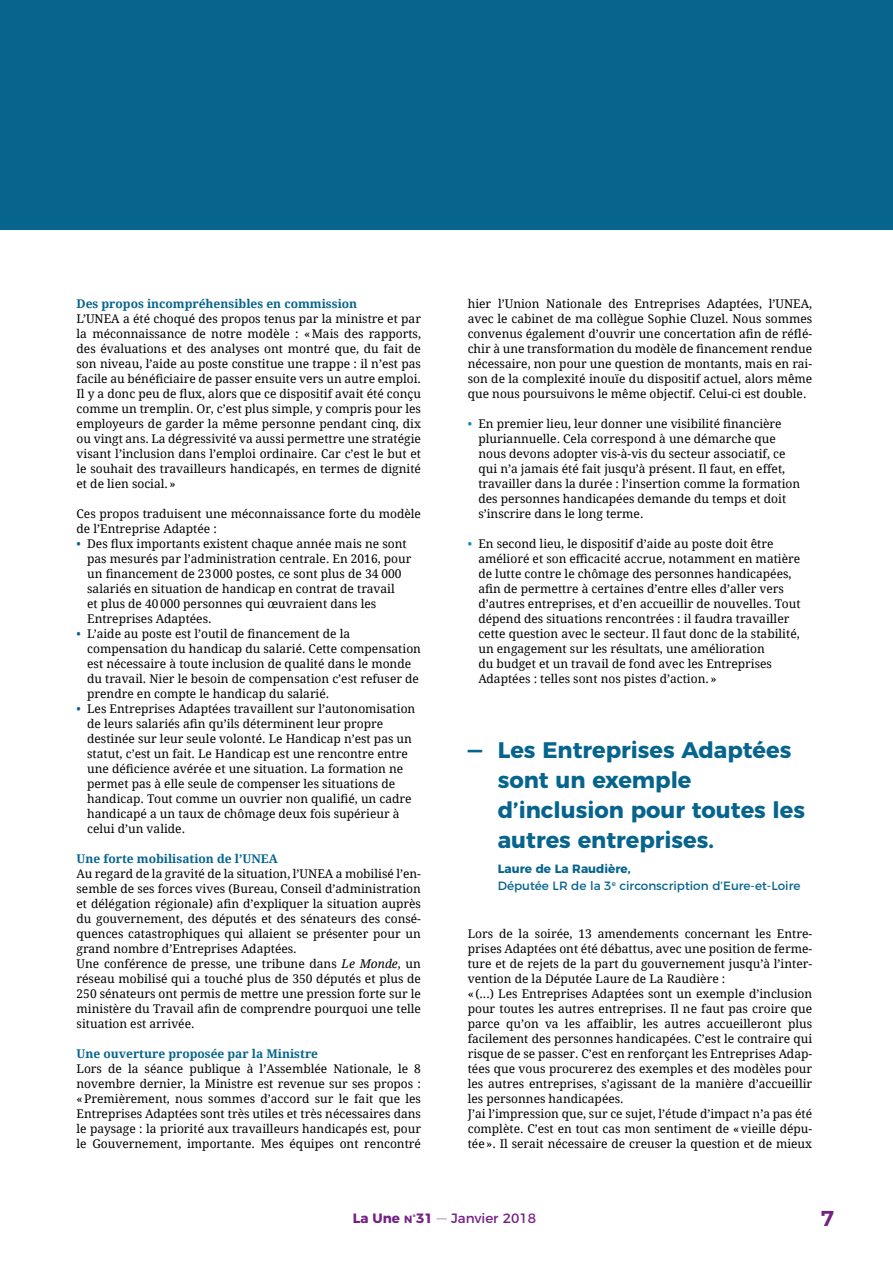
<style>
.page{position:relative;width:893px;height:1263px;background:#fff}
.page>*{position:absolute;margin:0;border:0;box-sizing:border-box;transform-origin:0 0}
.t1{font:700 22.5px/30px "Montserrat";color:#06648d}
.t2{font:600 21.45px "Montserrat";color:#742283}
.t3{font:13.5px "Montserrat";color:#742283}
.t4{font:12px/15px "Droid Serif";color:#000}
.t5{font:700 12px "Droid Serif";color:#06648d}
.t6{font:12px/16.5px "Montserrat";color:#06648d}
.s1{color:#06648d}
.s2{font-style:italic}
.s3{color:#068ec2}
.s4{font-weight:700}
.s5{font-weight:700;font-size:10.5px}
.s6{font-weight:200}
</style>
<div class="page">
<div style="left:0;top:0;width:893px;height:229px;background:#06648d"></div>
<p class="t5" style="left:77px;top:295px;width:282px">Des propos incompréhensibles en commission</p>
<p class="t4" style="left:77px;top:310px;width:346px;text-align:justify">L’UNEA a été choqué des propos tenus par la ministre et par la méconnaissance de notre modèle : «Mais des rapports, des évaluations et des analyses ont montré que, du fait de son niveau, l’aide au poste constitue une trappe : il n’est pas facile au bénéficiaire de passer ensuite vers un autre emploi.<br>Il y a donc peu de flux, alors que ce dispositif avait été conçu comme un tremplin. Or, c’est plus simple, y compris pour les employeurs de garder la même personne pendant cinq, dix ou vingt ans. La dégressivité va aussi permettre une stratégie visant l’inclusion dans l’emploi ordinaire. Car c’est le but et le souhait des travailleurs handicapés, en termes de dignité et de lien social.»</p>
<p class="t4" style="left:77px;top:505px;width:346px">Ces propos traduisent une méconnaissance forte du modèle de l’Entreprise Adaptée :</p>
<p class="t4" style="left:87px;top:535px;width:326px;text-indent:-11px"><span class="s1">•</span> Des flux importants existent chaque année mais ne sont pas mesurés par l’administration centrale. En 2016, pour un financement de 23000 postes, ce sont plus de 34 000 salariés en situation de handicap en contrat de travail<br>et plus de 40000 personnes qui œuvraient dans les Entreprises Adaptées.</p>
<p class="t4" style="left:87px;top:625px;width:335px;text-indent:-11px"><span class="s1">•</span> L’aide au poste est l’outil de financement de la compensation du handicap du salarié. Cette compensation est nécessaire à toute inclusion de qualité dans le monde du travail. Nier le besoin de compensation c’est refuser de prendre en compte le handicap du salarié.</p>
<p class="t4" style="left:87px;top:700px;width:330px;text-indent:-11px"><span class="s1">•</span> Les Entreprises Adaptées travaillent sur l’autonomisation de leurs salariés afin qu’ils déterminent leur propre destinée sur leur seule volonté. Le Handicap n’est pas un statut, c’est un fait. Le Handicap est une rencontre entre une déficience avérée et une situation. La formation ne permet pas à elle seule de compenser les situations de handicap. Tout comme un ouvrier non qualifié, un cadre handicapé a un taux de chômage deux fois supérieur à celui d’un valide.</p>
<p class="t5" style="left:77px;top:850px;width:203px">Une forte mobilisation de l’UNEA</p>
<p class="t4" style="left:77px;top:865px;width:346px">Au regard de la gravité de la situation, l’UNEA a mobilisé l’en&shy;semble de ses forces vives (Bureau, Conseil d’administration et délégation régionale) afin d’expliquer la situation auprès du gouvernement, des députés et des sénateurs des consé&shy;quences catastrophiques qui allaient se présenter pour un grand nombre d’Entreprises Adaptées.<br>Une conférence de presse, une tribune dans <span class="s2">Le Monde</span>, un réseau mobilisé qui a touché plus de 350 députés et plus de 250 sénateurs ont permis de mettre une pression forte sur le ministère du Travail afin de comprendre pourquoi une telle situation est arrivée.</p>
<p class="t5" style="left:77px;top:1045px;width:243px">Une ouverture proposée par la Ministre</p>
<p class="t4" style="left:77px;top:1060px;width:346px;text-align:justify">Lors de la séance publique à l’Assemblée Nationale, le 8 novembre dernier, la Ministre est revenue sur ses propos : «Premièrement, nous sommes d’accord sur le fait que les Entreprises Adaptées sont très utiles et très nécessaires dans le paysage : la priorité aux travailleurs handicapés est, pour le Gouvernement, importante. Mes équipes ont rencontré</p>
<p class="t4" style="left:468px;top:295px;width:346px;text-align:justify">hier l’Union Nationale des Entreprises Adaptées, l’UNEA, avec le cabinet de ma collègue Sophie Cluzel. Nous sommes convenus également d’ouvrir une concertation afin de réflé&shy;chir à une transformation du modèle de financement rendue nécessaire, non pour une question de montants, mais en rai&shy;son de la complexité inouïe du dispositif actuel, alors même que nous poursuivons le même objectif. Celui-ci est double.</p>
<p class="t4" style="left:478px;top:415px;width:323px;text-indent:-11px"><span class="s3">•</span> En premier lieu, leur donner une visibilité financière pluriannuelle. Cela correspond à une démarche que nous devons adopter vis-à-vis du secteur associatif, ce qui n’a jamais été fait jusqu’à présent. Il faut, en effet, travailler dans la durée : l’insertion comme la formation des personnes handicapées demande du temps et doit s’inscrire dans le long terme.</p>
<p class="t4" style="left:478px;top:535px;width:324px;text-indent:-11px"><span class="s3">•</span> En second lieu, le dispositif d’aide au poste doit être amélioré et son efficacité accrue, notamment en matière de lutte contre le chômage des personnes handicapées, afin de permettre à certaines d’entre elles d’aller vers d’autres entreprises, et d’en accueillir de nouvelles. Tout dépend des situations rencontrées : il faudra travailler cette question avec le secteur. Il faut donc de la stabilité, un engagement sur les résultats, une amélioration<br>du budget et un travail de fond avec les Entreprises Adaptées : telles sont nos pistes d’action.»</p>
<h1 class="t1" style="left:498px;top:733px;width:309px;text-indent:-30px">— Les Entreprises Adaptées sont un exemple d’inclusion pour toutes les autres entreprises.</h1>
<p class="t6" style="left:498px;top:860px;width:304px"><span class="s4">Laure de La Raudière,<br></span>Députée LR de la 3<sup>e</sup> circonscription d’Eure-et-Loire</p>
<p class="t4" style="left:468px;top:925px;width:346px">Lors de la soirée, 13 amendements concernant les Entre&shy;prises Adaptées ont été débattus, avec une position de ferme&shy;ture et de rejets de la part du gouvernement jusqu’à l’inter&shy;vention de la Députée Laure de La Raudière :<br>«(...) Les Entreprises Adaptées sont un exemple d’inclusion pour toutes les autres entreprises. Il ne faut pas croire que parce qu’on va les affaiblir, les autres accueilleront plus facilement des personnes handicapées. C’est le contraire qui risque de se passer. C’est en renforçant les Entreprises Adap&shy;tées que vous procurerez des exemples et des modèles pour les autres entreprises, s’agissant de la manière d’accueillir les personnes handicapées.<br>J’ai l’impression que, sur ce sujet, l’étude d’impact n’a pas été complète. C’est en tout cas mon sentiment de «vieille dépu&shy;tée». Il serait nécessaire de creuser la question et de mieux</p>
<p class="t3" style="left:353px;top:1207px;width:185px"><span class="s4">La Une</span> <span class="s5">N°</span><span class="s4">31</span> <span class="s6">—</span> Janvier 2018</p>
<h2 class="t2" style="left:821px;top:1201px;width:15px">7</h2>
</div>
